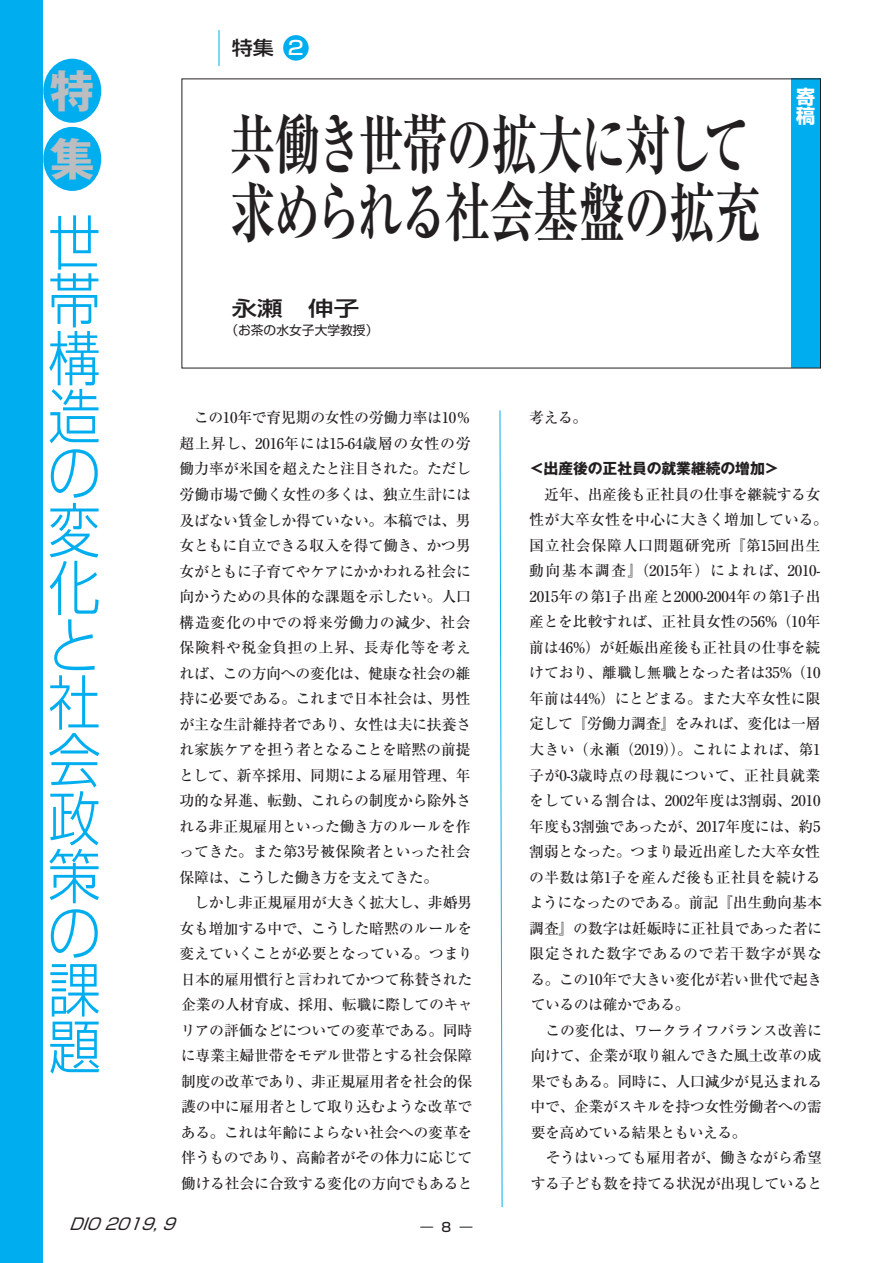
<style>
.page{position:relative;width:893px;height:1263px;background:#fff}
.page>*{position:absolute;margin:0;border:0;box-sizing:border-box;transform-origin:0 0}
.t1{font:700 65.85px/67.9px "Ryumin Pro";letter-spacing:-.045em;color:#231f20;scale:.7 1}
.t2{font:300 59.25px/57.4px "Shin Go Pro";color:#00aeef;text-align:justify;scale:.89 1}
.t3{font:700 44.85px "Gothic MB101 Pro";color:#bcbdc0}
.t4{font:500 20.4px "Shin Go Pro";color:#231f20;scale:1.25 1}
.t5{font:500 19.2px "Shin Go Pro";color:#231f20;scale:1.1 1}
.t6{font:700 19.2px/19.2px "Shin Go Pro";color:#fff}
.t7{font:italic 15.9px "Shin Go Pro";color:#231f20}
.t8{font:500 14.85px/25.5px "Ryumin Pro";letter-spacing:-.015em;color:#231f20}
.t9{font:700 14.85px "Gothic MB101 Pro";letter-spacing:-.01em;color:#231f20}
.t10{font:12.75px "Shin Go Pro";color:#231f20}
.t11{font:500 12.75px "Shin Go Pro";color:#231f20}
.s1{color:#fff}
</style>
<div class="page">
<svg style="left:499px;top:410px;width:4px;height:797px"></svg>
<div style="left:791px;top:79px;width:30px;height:289px;background:#00aeef"></div>
<div style="left:0;top:0;width:43px;height:1263px;background:#00aeef"></div>
<div style="left:43px;top:59px;width:58px;height:64px;background:#00aeef;border-radius:50%"></div>
<div style="left:43px;top:127px;width:58px;height:64px;background:#00aeef;border-radius:50%"></div>
<div style="left:283px;top:35px;width:26px;height:26px;background:#00aeef;border-radius:50%"></div>
<hr style="left:219px;top:30px;width:1px;height:36px;background:#00aeef">
<h3 class="t3" style="left:50px;top:53px;width:46px">特</h3>
<h3 class="t3" style="left:50px;top:122px;width:46px">集</h3>
<h2 class="t2" style="left:48px;top:207px;width:59px">世帯構造の変化と社会政策の課題</h2>
<p class="t5" style="left:232px;top:32px;width:67px">特集 <span class="s1">2</span></p>
<h1 class="t1" style="left:230px;top:105px;width:761px">共働き世帯の拡大に対して求められる社会基盤の拡充</h1>
<h3 class="t4" style="left:232px;top:291px;width:104px">永瀬　伸子</h3>
<p class="t10" style="left:225px;top:320px;width:155px">（お茶の水女子大学教授）</p>
<p class="t6" style="left:796px;top:85px;width:20px">寄稿</p>
<p class="t8" style="left:179px;top:404px;width:295px">　この10年で育児期の女性の労働力率は10％超上昇し、2016年には15-64歳層の女性の労働力率が米国を超えたと注目された。ただし労働市場で働く女性の多くは、独立生計には及ばない賃金しか得ていない。本稿では、男女ともに自立できる収入を得て働き、かつ男女がともに子育てやケアにかかわれる社会に向かうための具体的な課題を示したい。人口構造変化の中での将来労働力の減少、社会保険料や税金負担の上昇、長寿化等を考えれば、この方向への変化は、健康な社会の維持に必要である。これまで日本社会は、男性が主な生計維持者であり、女性は夫に扶養され家族ケアを担う者となることを暗黙の前提として、新卒採用、同期による雇用管理、年功的な昇進、転勤、これらの制度から除外される非正規雇用といった働き方のルールを作ってきた。また第3号被保険者といった社会保障は、こうした働き方を支えてきた。<br>　しかし非正規雇用が大きく拡大し、非婚男女も増加する中で、こうした暗黙のルールを変えていくことが必要となっている。つまり日本的雇用慣行と言われてかつて称賛された企業の人材育成、採用、転職に際してのキャリアの評価などについての変革である。同時に専業主婦世帯をモデル世帯とする社会保障制度の改革であり、非正規雇用者を社会的保護の中に雇用者として取り込むような改革である。これは年齢によらない社会への変革を伴うものであり、高齢者がその体力に応じて働ける社会に合致する変化の方向でもあると</p>
<p class="t8" style="left:529px;top:404px;width:59px">考える。</p>
<p class="t9" style="left:529px;top:456px;width:252px">＜出産後の正社員の就業継続の増加＞</p>
<p class="t8" style="left:529px;top:480px;width:301px">　近年、出産後も正社員の仕事を継続する女性が大卒女性を中心に大きく増加している。国立社会保障人口問題研究所『第15回出生動向基本調査』（2015年）によれば、2010-<br>2015年の第1子出産と2000-2004年の第1子出産とを比較すれば、正社員女性の56%（10年前は46%）が妊娠出産後も正社員の仕事を続けており、離職し無職となった者は35%（10年前は44%）にとどまる。また大卒女性に限定して『労働力調査』をみれば、変化は一層大きい（永瀬（2019））。これによれば、第1子が0-3歳時点の母親について、正社員就業をしている割合は、2002年度は3割弱、2010年度も3割強であったが、2017年度には、約5割弱となった。つまり最近出産した大卒女性の半数は第1子を産んだ後も正社員を続けるようになったのである。前記『出生動向基本調査』の数字は妊娠時に正社員であった者に限定された数字であるので若干数字が異なる。この10年で大きい変化が若い世代で起きているのは確かである。<br>　この変化は、ワークライフバランス改善に向けて、企業が取り組んできた風土改革の成果でもある。同時に、人口減少が見込まれる中で、企業がスキルを持つ女性労働者への需要を高めている結果ともいえる。<br>　そうはいっても雇用者が、働きながら希望する子ども数を持てる状況が出現していると</p>
<p class="t7" style="left:69px;top:1210px;width:115px">DIO2019,9</p>
<p class="t11" style="left:420px;top:1216px;width:54px">― 8 ―</p>
</div>
